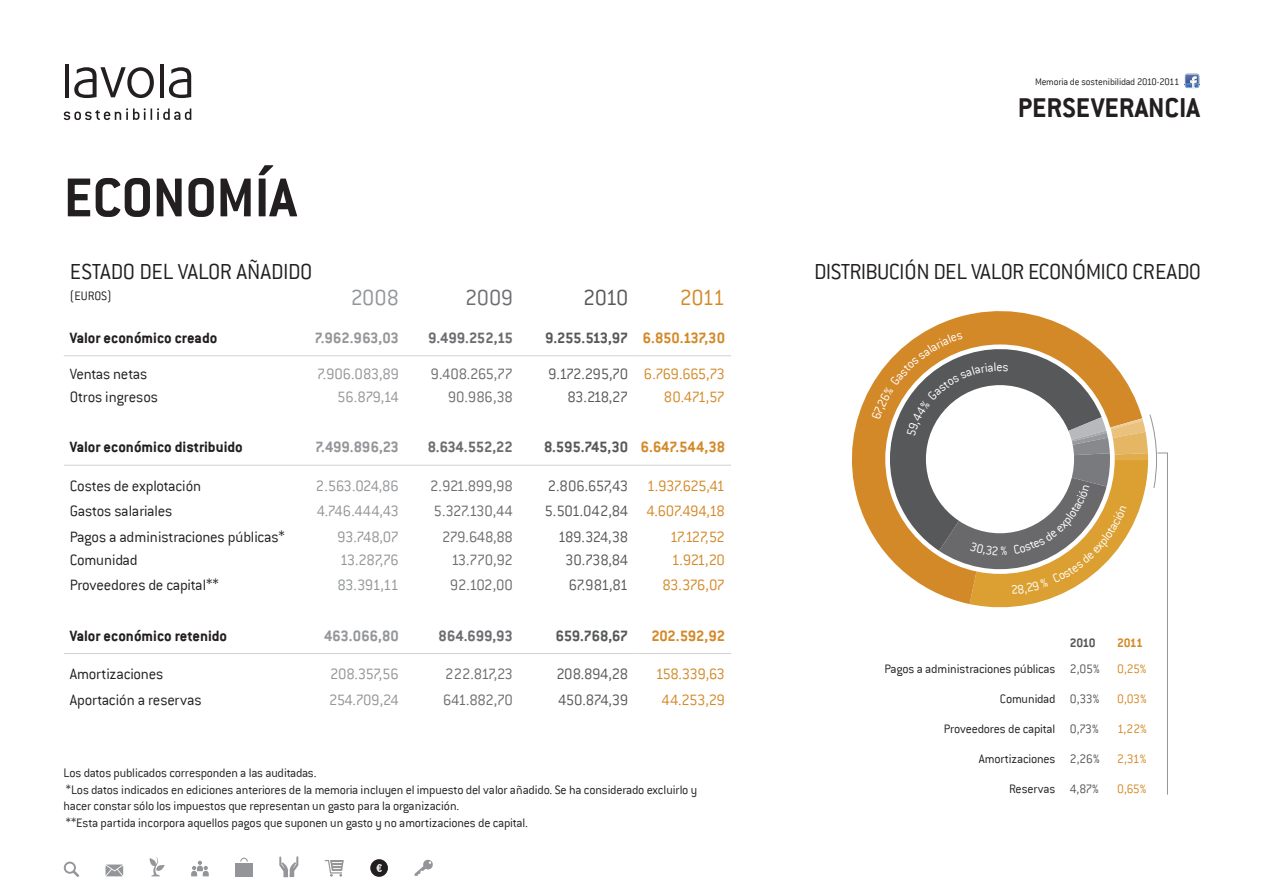
<style>
.page{position:relative;width:1263px;height:893px;background:#fff}
.page>*{position:absolute;margin:0;border:0;box-sizing:border-box;transform-origin:0 0}
.t1{font:700 60px "Conduit ITC";color:#231f20}
.t2{font:700 30px "Conduit ITC";color:#231f20}
.t3{font:300 24px "Conduit ITC";letter-spacing:-.01em;color:#231f20}
.t4{font:300 24px "Conduit ITC";color:#939598}
.t5{font:300 24px "Conduit ITC";color:#6c6d70}
.t6{font:300 24px "Conduit ITC";color:#57585a}
.t7{font:300 24px "Conduit ITC";color:#d48928}
.t8{font:300 16.5px "Conduit ITC";letter-spacing:-.015em;color:#231f20}
.t9{font:300 16.5px "Conduit ITC";letter-spacing:-.045em;color:#57585a}
.t10{font:300 16.5px "Conduit ITC";letter-spacing:-.03em;color:#6c6d70}
.t11{font:300 16.5px "Conduit ITC";letter-spacing:-.04em;color:#939598}
.t12{font:700 16.5px "Conduit ITC";color:#231f20}
.t13{font:700 16.5px "Conduit ITC";letter-spacing:-.02em;color:#57585a}
.t14{font:300 16.5px "Conduit ITC";letter-spacing:-.045em;color:#d48928}
.t15{font:700 16.5px "Conduit ITC";letter-spacing:-.01em;color:#939598}
.t16{font:700 16.5px "Conduit ITC";letter-spacing:-.01em;color:#6c6d70}
.t17{font:300 16.5px "Conduit ITC";letter-spacing:-.025em;color:#57585a}
.t18{font:700 16.5px "Conduit ITC";letter-spacing:-.02em;color:#d48928}
.t19{font:300 13.5px/16.5px "Conduit ITC";letter-spacing:-.015em;color:#231f20}
.t20{font:300 13.5px "Conduit ITC";letter-spacing:-.05em;color:#d48928}
.t21{font:300 13.5px "Conduit ITC";letter-spacing:-.04em;color:#57585a}
.t22{font:700 13.5px "Conduit ITC";color:#57585a}
.t23{font:700 13.5px "Conduit ITC";color:#d48928}
.t24{font:300 13.5px "Conduit ITC";color:#fff}
.t25{font:300 10.5px "Conduit ITC";letter-spacing:-.02em;color:#231f20}
.s1{color:#d48928}
</style>
<div class="page">
<svg style="left:1185px;top:75px;width:15px;height:14px"></svg>
<img style="left:1185px;top:74px;width:14px;height:3px">
<svg style="left:64px;top:108px;width:127px;height:12px"></svg>
<svg style="left:169px;top:67px;width:22px;height:31px"></svg>
<hr style="left:160px;top:64px;width:4px;height:33px;background:#231f20">
<svg style="left:74px;top:67px;width:80px;height:31px"></svg>
<hr style="left:65px;top:64px;width:4px;height:33px;background:#231f20">
<svg style="left:851px;top:311px;width:225px;height:223px"></svg>
<hr style="left:64px;top:355px;width:237px;height:1px;background:#d1d2d4">
<hr style="left:301px;top:355px;width:104px;height:1px;background:#d1d2d4">
<hr style="left:405px;top:355px;width:114px;height:1px;background:#d1d2d4">
<hr style="left:519px;top:355px;width:115px;height:1px;background:#d1d2d4">
<hr style="left:634px;top:355px;width:97px;height:1px;background:#d1d2d4">
<hr style="left:64px;top:465px;width:237px;height:1px;background:#d1d2d4">
<hr style="left:301px;top:465px;width:104px;height:1px;background:#d1d2d4">
<hr style="left:405px;top:465px;width:114px;height:1px;background:#d1d2d4">
<hr style="left:519px;top:465px;width:115px;height:1px;background:#d1d2d4">
<hr style="left:634px;top:465px;width:97px;height:1px;background:#d1d2d4">
<hr style="left:64px;top:653px;width:237px;height:1px;background:#d1d2d4">
<hr style="left:301px;top:653px;width:104px;height:1px;background:#d1d2d4">
<hr style="left:405px;top:653px;width:114px;height:1px;background:#d1d2d4">
<hr style="left:519px;top:653px;width:115px;height:1px;background:#d1d2d4">
<hr style="left:634px;top:653px;width:97px;height:1px;background:#d1d2d4">
<svg style="left:240px;top:858px;width:8px;height:4px"></svg>
<div style="left:235px;top:863px;width:18px;height:5px;background:#939598"></div>
<div style="left:235px;top:869px;width:18px;height:7px;background:#939598"></div>
<svg style="left:106px;top:864px;width:17px;height:12px"></svg>
<svg style="left:191px;top:861px;width:18px;height:15px"></svg>
<div style="left:370px;top:859px;width:18px;height:18px;background:#231f20;border-radius:50%"></div>
<svg style="left:376px;top:864px;width:6px;height:8px"></svg>
<svg style="left:150px;top:857px;width:15px;height:19px"></svg>
<svg style="left:64px;top:862px;width:15px;height:15px"></svg>
<svg style="left:279px;top:856px;width:19px;height:21px"></svg>
<svg style="left:325px;top:860px;width:19px;height:17px"></svg>
<svg style="left:414px;top:859px;width:19px;height:17px"></svg>
<svg style="left:872px;top:332px;width:296px;height:463px"></svg>
<p class="t25" style="left:1035px;top:76px;width:146px">Memoria de sostenibilidad 2010-2011</p>
<h1 class="t1" style="left:64px;top:163px;width:234px">ECONOMÍA</h1>
<h2 class="t2" style="left:1018px;top:90px;width:184px">PERSEVERANCIA</h2>
<h3 class="t3" style="left:70px;top:259px;width:23px">Estado</h3>
<h3 class="t3" style="left:139px;top:259px;width:51px">del valor</h3>
<h3 class="t3" style="left:236px;top:259px;width:36px">añadido</h3>
<h3 class="t3" style="left:814px;top:259px;width:22px">Distribuci</h3>
<h3 class="t3" style="left:904px;top:259px;width:79px">óndel valor</h3>
<h3 class="t3" style="left:1028px;top:259px;width:12px">econ</h3>
<h3 class="t3" style="left:1074px;top:259px;width:23px">ómico</h3>
<h3 class="t3" style="left:1132px;top:259px;width:12px">creado</h3>
<p class="t19" style="left:70px;top:288px;width:12px">(euros</p>
<p class="t19" style="left:107px;top:288px;width:6px">)</p>
<h3 class="t4" style="left:351px;top:285px;width:50px">2008</h3>
<h3 class="t5" style="left:465px;top:285px;width:49px">2009</h3>
<h3 class="t6" style="left:583px;top:285px;width:47px">2010</h3>
<h3 class="t7" style="left:680px;top:285px;width:47px">2011</h3>
<p class="t12" style="left:70px;top:328px;width:149px">Valor económico creado</p>
<p class="t15" style="left:314px;top:328px;width:86px">7.962.963,03</p>
<p class="t16" style="left:428px;top:328px;width:86px">9.499.252,15</p>
<p class="t13" style="left:545px;top:328px;width:181px">9.255.513,97 <span class="s1">6.850.137,30</span></p>
<p class="t8" style="left:70px;top:365px;width:79px">Ventas netas</p>
<p class="t11" style="left:317px;top:365px;width:83px">7.906.083,89</p>
<p class="t10" style="left:431px;top:365px;width:84px">9.408.265,77</p>
<p class="t9" style="left:548px;top:365px;width:178px">9.172.295,70 <span class="s1">6.769.665,73</span></p>
<p class="t8" style="left:70px;top:388px;width:90px">Otros ingresos</p>
<p class="t11" style="left:337px;top:388px;width:63px">56.879,14</p>
<p class="t10" style="left:448px;top:388px;width:66px">90.986,38</p>
<p class="t9" style="left:567px;top:388px;width:62px">83.218,27</p>
<p class="t14" style="left:664px;top:388px;width:63px">80.471,57</p>
<p class="t12" style="left:70px;top:438px;width:174px">Valor económico distribuido</p>
<p class="t15" style="left:315px;top:438px;width:85px">7.499.896,23</p>
<p class="t16" style="left:428px;top:438px;width:87px">8.634.552,22</p>
<p class="t13" style="left:544px;top:438px;width:183px">8.595.745,30 <span class="s1">6.647.544,38</span></p>
<p class="t8" style="left:70px;top:477px;width:133px">Costes de explotación</p>
<p class="t11" style="left:316px;top:477px;width:84px">2.563.024,86</p>
<p class="t10" style="left:430px;top:477px;width:84px">2.921.899,98</p>
<p class="t9" style="left:548px;top:477px;width:179px">2.806.657,43 <span class="s1">1.937.625,41</span></p>
<p class="t8" style="left:70px;top:502px;width:104px">Gastos salariales</p>
<p class="t11" style="left:317px;top:502px;width:84px">4.746.444,43</p>
<p class="t10" style="left:434px;top:502px;width:81px">5.327.130,44</p>
<p class="t17" style="left:544px;top:502px;width:182px">5.501.042,84 <span class="s1">4.607.494,18</span></p>
<p class="t8" style="left:70px;top:528px;width:217px">Pagos a administraciones públicas*</p>
<p class="t11" style="left:337px;top:528px;width:63px">93.748,07</p>
<p class="t10" style="left:442px;top:528px;width:72px">279.648,88</p>
<p class="t9" style="left:558px;top:528px;width:72px">189.324,38</p>
<p class="t14" style="left:670px;top:528px;width:57px">17.127,52</p>
<p class="t8" style="left:70px;top:551px;width:69px">Comunidad</p>
<p class="t11" style="left:340px;top:551px;width:61px">13.287,76</p>
<p class="t10" style="left:451px;top:551px;width:63px">13.770,92</p>
<p class="t9" style="left:565px;top:551px;width:65px">30.738,84</p>
<p class="t14" style="left:671px;top:551px;width:55px">1.921,20</p>
<p class="t8" style="left:70px;top:576px;width:151px">Proveedores de capital**</p>
<p class="t11" style="left:338px;top:576px;width:63px">83.391,11</p>
<p class="t10" style="left:450px;top:576px;width:64px">92.102,00</p>
<p class="t9" style="left:569px;top:576px;width:61px">67.981,81</p>
<p class="t14" style="left:662px;top:576px;width:64px">83.376,07</p>
<p class="t12" style="left:70px;top:626px;width:159px">Valor económico retenido</p>
<p class="t15" style="left:324px;top:626px;width:76px">463.066,80</p>
<p class="t16" style="left:439px;top:626px;width:76px">864.699,93</p>
<p class="t13" style="left:556px;top:626px;width:74px">659.768,67</p>
<p class="t18" style="left:651px;top:626px;width:75px">202.592,92</p>
<p class="t8" style="left:70px;top:665px;width:95px">Amortizaciones</p>
<p class="t11" style="left:330px;top:665px;width:70px">208.357,56</p>
<p class="t10" style="left:445px;top:665px;width:69px">222.817,23</p>
<p class="t9" style="left:556px;top:665px;width:73px">208.894,28</p>
<p class="t14" style="left:655px;top:665px;width:71px">158.339,63</p>
<p class="t8" style="left:70px;top:690px;width:133px">Aportación a reservas</p>
<p class="t11" style="left:329px;top:690px;width:71px">254.709,24</p>
<p class="t10" style="left:443px;top:690px;width:71px">641.882,70</p>
<p class="t9" style="left:558px;top:690px;width:71px">450.874,39</p>
<p class="t14" style="left:662px;top:690px;width:65px">44.253,29</p>
<p class="t19" style="left:64px;top:765px;width:635px">Los datos publicados corresponden a las auditadas.<br>*Los datos indicados en ediciones anteriores de la memoria incluyen el impuesto del valor añadido. Se ha considerado excluirlo y hacer constar sólo los impuestos que representan un gasto para la organización.<br>**Esta partida incorpora aquellos pagos que suponen un gasto y no amortizaciones de capital.</p>
<p class="t24" style="left:996px;top:359px;width:8px">e</p>
<p class="t19" style="left:885px;top:660px;width:172px">Pagos a administraciones públicas</p>
<p class="t19" style="left:1000px;top:690px;width:57px">Comunidad</p>
<p class="t19" style="left:944px;top:720px;width:113px">Proveedores de capital</p>
<p class="t19" style="left:979px;top:750px;width:78px">Amortizaciones</p>
<p class="t19" style="left:1009px;top:780px;width:48px">Reservas</p>
<p class="t22" style="left:1070px;top:635px;width:27px">2010</p>
<p class="t23" style="left:1117px;top:635px;width:27px">2011</p>
<p class="t21" style="left:1070px;top:661px;width:31px">2,05%</p>
<p class="t21" style="left:1070px;top:691px;width:31px">0,33%</p>
<p class="t21" style="left:1070px;top:721px;width:30px">0,73%</p>
<p class="t21" style="left:1070px;top:751px;width:31px">2,26%</p>
<p class="t21" style="left:1070px;top:781px;width:30px">4,87%</p>
<p class="t20" style="left:1117px;top:661px;width:31px">0,25%</p>
<p class="t20" style="left:1117px;top:691px;width:31px">0,03%</p>
<p class="t20" style="left:1117px;top:721px;width:31px">1,22%</p>
<p class="t20" style="left:1117px;top:751px;width:31px">2,31%</p>
<p class="t20" style="left:1117px;top:781px;width:31px">0,65%</p>
</div>
